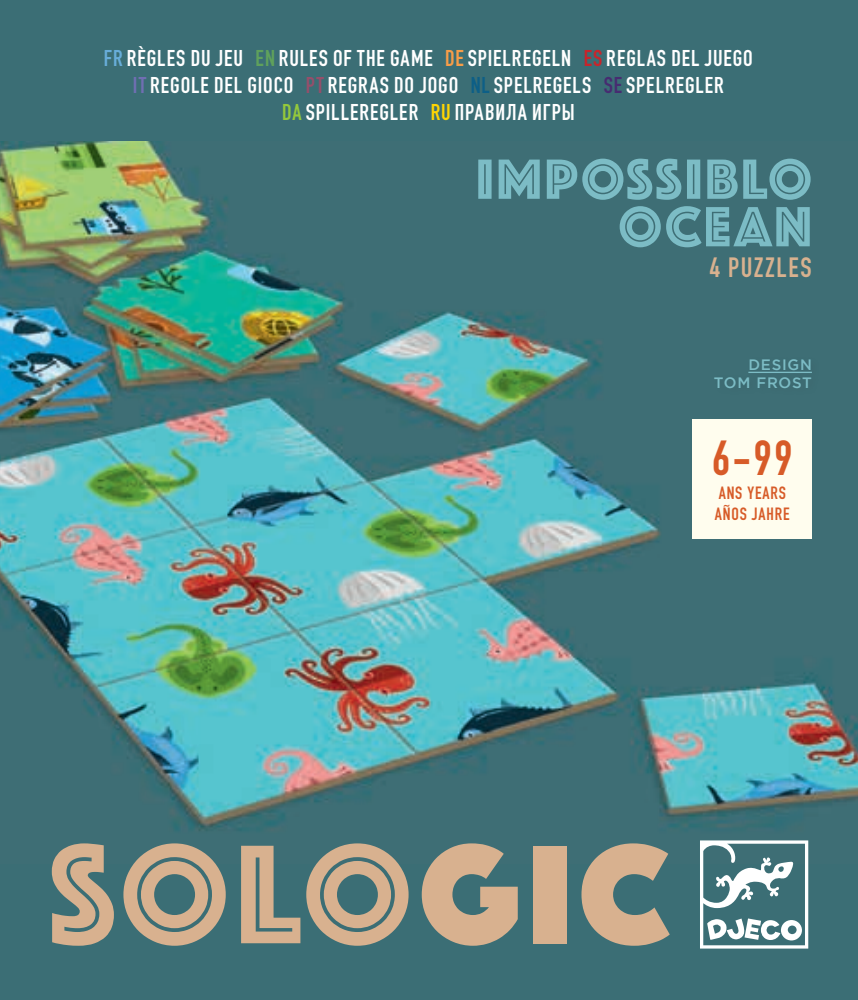
<style>
.page{position:relative;width:858px;height:1000px;background:#fff}
.page>*{position:absolute;margin:0;border:0;box-sizing:border-box;transform-origin:0 0}
.t1{font:146px "Phosphate Inline";color:#d8b18f}
.t2{font:58.75px/47.5px "Phosphate Inline";letter-spacing:.05em;color:#7cbcc5;text-align:right}
.t3{font:700 48.5px "DIN Condensed";color:#d75b28}
.t4{font:700 27.5px "DIN Condensed";letter-spacing:.065em;color:#d8b18f}
.t5{font:700 22.5px/27px "DIN Condensed";letter-spacing:.045em;color:#fff;text-align:center}
.t6{font:700 17.5px/21px "DIN Condensed";letter-spacing:.05em;color:#d75b28}
.t7{font:500 15px/18px "Gotham";letter-spacing:.05em;color:#7cbcc5;text-align:right}
.s1{color:#68add9}
.s2{color:#5fa15c}
.s3{color:#f89d48}
.s4{color:#c8242b}
.s5{color:#716eb3}
.s6{color:#954f6b}
.s7{color:#0d5f87}
.s8{color:#472c71}
.s9{color:#94c83c}
.s10{color:#fed503}
.s11{font-family:"Phosphate Solid"}
</style>
<div class="page">
<div style="left:0;top:0;width:857px;height:999px;background:#3b6e75"></div>
<img style="left:0;top:142px;width:857px;height:721px">
<svg style="left:700px;top:840px;width:108px;height:108px"></svg>
<div style="left:710px;top:355px;width:110px;height:41px;background:#3d6c73"></div>
<hr style="left:748px;top:371px;width:63px;height:2px;background:#7cbcc5">
<div style="left:692px;top:419px;width:119px;height:119px;background:#fffdee"></div>
<p class="t5" style="left:104px;top:44px;width:650px"><span class="s1">FR</span> RÈGLES DU JEU <span class="s2">EN</span> RULES OF THE GAME <span class="s3">DE</span> SPIELREGELN <span class="s4">ES</span> REGLAS DEL JUEGO<br><span class="s5">IT</span> REGOLE DEL GIOCO <span class="s6">PT</span> REGRAS DO JOGO <span class="s7">NL</span> SPELREGELS <span class="s8">SE</span> SPELREGLER<br><span class="s9">DA</span> SPILLEREGLER <span class="s10">RU</span> ПРАВИЛА ИГРЫ</p>
<h2 class="t2" style="left:476px;top:152px;width:337px">IMPOSSIBLO<br>OCEAN</h2>
<p class="t4" style="left:709px;top:248px;width:103px">4 PUZZLES</p>
<p class="t7" style="left:714px;top:355px;width:99px">DESIGN<br>TOM FROST</p>
<h3 class="t3" style="left:712px;top:425px;width:82px">6-99</h3>
<p class="t6" style="left:714px;top:482px;width:76px">ANS YEARS<br>AÑOS JAHRE</p>
<h1 class="t1" style="left:50px;top:790px;width:620px">SOLO<span class="s11">GIC</span></h1>
</div>
